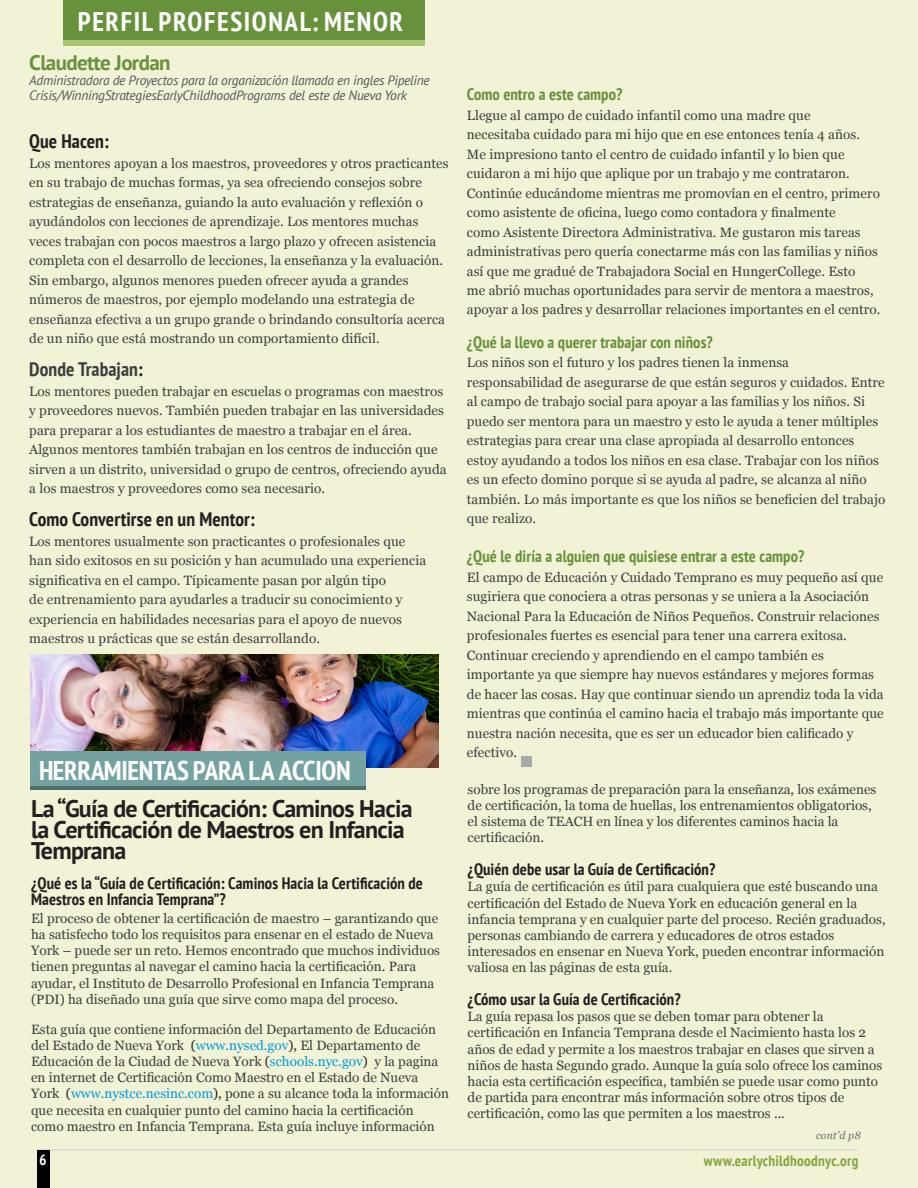
<style>
.page{position:relative;width:918px;height:1188px;background:#f1f2d6}
.page>*{position:absolute;margin:0;border:0;box-sizing:border-box;transform-origin:0 0}
.t1{font:700 condensed 27px "PT Sans";letter-spacing:-.01em;color:#fff}
.t2{font:700 condensed 27px "PT Sans";letter-spacing:.045em;color:#fff}
.t3{font:700 24px/21px "PT Sans";letter-spacing:-.03em;color:#231f20}
.t4{font:700 21px "PT Sans";color:#67923b}
.t5{font:700 condensed 19.5px "PT Sans";letter-spacing:.005em;color:#231f20}
.t6{font:700 condensed 19.5px "PT Sans";letter-spacing:.005em;color:#3e3e3f}
.t7{font:700 condensed 16.5px/16.5px "PT Sans";letter-spacing:.005em;color:#231f20}
.t8{font:700 condensed 16.5px "PT Sans";letter-spacing:.005em;color:#67923b}
.t9{font:700 condensed 15px "PT Sans";color:#85a73f}
.t10{font:700 condensed 15px "PT Sans";color:#fff}
.t11{font:13.5px/19.5px "Georgia";letter-spacing:.005em;color:#3e3e3f}
.t12{font:italic 13.5px/15px "PT Sans";letter-spacing:-.02em;color:#57585a}
.t13{font:italic 10.5px "Georgia";letter-spacing:.02em;color:#6c6d70}
.s1{color:#231f20}
.s2{color:#009bdb}
</style>
<div class="page">
<hr style="left:37px;top:1149px;width:821px;height:1px;background:#d1d2d4">
<div style="left:37px;top:1150px;width:13px;height:38px;background:#000"></div>
<div style="left:63px;top:0;width:361px;height:41px;background:#67923b"></div>
<div style="left:63px;top:41px;width:361px;height:5px;background:#a8c573"></div>
<div style="left:521px;top:756px;width:10px;height:10px;background:#a8a9ad"></div>
<img style="left:31px;top:654px;width:408px;height:114px">
<div style="left:31px;top:752px;width:335px;height:38px;background:#73a2a0"></div>
<hr style="left:31px;top:787px;width:335px;height:3px;background:#4c6f6e">
<h1 class="t2" style="left:78px;top:3px;width:263px">Perfil Profesional: Men</h1>
<h1 class="t2" style="left:373px;top:3px;width:32px">or</h1>
<h3 class="t4" style="left:29px;top:49px;width:143px">Claudette Jordan</h3>
<p class="t12" style="left:29px;top:73px;width:402px">Administradora de Proyectos para la organización llamada en ingles Pipeline<br>Crisis/WinningStrategiesEarlyChildhoodPrograms del este de Nueva York</p>
<h3 class="t5" style="left:29px;top:128px;width:81px">Que Hacen:</h3>
<p class="t11" style="left:29px;top:154px;width:421px">Los mentores apoyan a los maestros, proveedores y otros practicantes en su trabajo de muchas formas, ya sea ofreciendo consejos sobre estrategias de enseñanza, guiando la auto evaluación y reflexión o ayudándolos con lecciones de aprendizaje. Los mentores muchas veces trabajan con pocos maestros a largo plazo y ofrecen asistencia completa con el desarrollo de lecciones, la enseñanza y la evaluación.<br>Sin embargo, algunos menores pueden ofrecer ayuda a grandes números de maestros, por ejemplo modelando una estrategia de enseñanza efectiva a un grupo grande o brindando consultoría acerca de un niño que está mostrando un comportamiento difícil.</p>
<h3 class="t6" style="left:29px;top:356px;width:115px">Donde Trabajan<span class="s1">:</span></h3>
<p class="t11" style="left:29px;top:382px;width:419px">Los mentores pueden trabajar en escuelas o programas con maestros y proveedores nuevos. También pueden trabajar en las universidades para preparar a los estudiantes de maestro a trabajar en el área.<br>Algunos mentores también trabajan en los centros de inducción que sirven a un distrito, universidad o grupo de centros, ofreciendo ayuda a los maestros y proveedores como sea necesario.</p>
<h3 class="t5" style="left:29px;top:506px;width:227px">Como Convertirse en un Mentor:</h3>
<p class="t11" style="left:29px;top:532px;width:398px">Los mentores usualmente son practicantes o profesionales que han sido exitosos en su posición y han acumulado una experiencia significativa en el campo. Típicamente pasan por algún tipo<br>de entrenamiento para ayudarles a traducir su conocimiento y experiencia en habilidades necesarias para el apoyo de nuevos maestros u prácticas que se están desarrollando.</p>
<h1 class="t1" style="left:39px;top:752px;width:311px">Herramientas para la Accion</h1>
<h2 class="t3" style="left:31px;top:797px;width:383px">La “Guía de Certificación: Caminos Hacia la Certificación de Maestros en Infancia<br>Temprana</h2>
<p class="t7" style="left:31px;top:874px;width:393px">¿Qué es la “Guía de Certificación: Caminos Hacia la Certificación de<br>Maestros en Infancia Temprana”?</p>
<p class="t11" style="left:31px;top:910px;width:411px;line-height:16.2px">El proceso de obtener la certificación de maestro – garantizando que ha satisfecho todo los requisitos para ensenar en el estado de Nueva York – puede ser un reto. Hemos encontrado que muchos individuos tienen preguntas al navegar el camino hacia la certificación. Para ayudar, el Instituto de Desarrollo Profesional en Infancia Temprana (PDI) ha diseñado una guía que sirve como mapa del proceso.</p>
<p class="t11" style="left:31px;top:1021px;width:420px;line-height:16.2px">Esta guía que contiene información del Departamento de Educación del Estado de Nueva York <span class="s1">(</span><span class="s2">www.nysed.gov</span><span class="s1">),</span> El Departamento de Educación de la Ciudad de Nueva York <span class="s1">(</span><span class="s2">schools.nyc.gov</span><span class="s1">)</span> y la pagina en internet de Certificación Como Maestro en el Estado de Nueva York <span class="s1">(</span><span class="s2">www.nystce.nesinc.com</span><span class="s1">),</span> pone a su alcance toda la información que necesita en cualquier punto del camino hacia la certificación como maestro en Infancia Temprana. Esta guía incluye información</p>
<p class="t8" style="left:467px;top:83px;width:157px">Como entro a este campo?</p>
<p class="t11" style="left:467px;top:105px;width:415px">Llegue al campo de cuidado infantil como una madre que<br>necesitaba cuidado para mi hijo que en ese entonces tenía 4 años.<br>Me impresiono tanto el centro de cuidado infantil y lo bien que cuidaron a mi hijo que aplique por un trabajo y me contrataron.<br>Continúe educándome mientras me promovían en el centro, primero como asistente de oficina, luego como contadora y finalmente<br>como Asistente Directora Administrativa. Me gustaron mis tareas administrativas pero quería conectarme más con las familias y niños así que me gradué de Trabajadora Social en HungerCollege. Esto<br>me abrió muchas oportunidades para servir de mentora a maestros, apoyar a los padres y desarrollar relaciones importantes en el centro.</p>
<p class="t8" style="left:467px;top:331px;width:247px">¿Qué la llevo a querer trabajar con niños?</p>
<p class="t11" style="left:467px;top:353px;width:420px">Los niños son el futuro y los padres tienen la inmensa responsabilidad de asegurarse de que están seguros y cuidados. Entre al campo de trabajo social para apoyar a las familias y los niños. Si puedo ser mentora para un maestro y esto le ayuda a tener múltiples estrategias para crear una clase apropiada al desarrollo entonces estoy ayudando a todos los niños en esa clase. Trabajar con los niños es un efecto domino porque si se ayuda al padre, se alcanza al niño también. Lo más importante es que los niños se beneficien del trabajo que realizo.</p>
<p class="t8" style="left:467px;top:545px;width:339px">¿Qué le diría a alguien que quisiese entrar a este campo?</p>
<p class="t11" style="left:467px;top:567px;width:418px">El campo de Educación y Cuidado Temprano es muy pequeño así que sugiriera que conociera a otras personas y se uniera a la Asociación Nacional Para la Educación de Niños Pequeños. Construir relaciones profesionales fuertes es esencial para tener una carrera exitosa.<br>Continuar creciendo y aprendiendo en el campo también es importante ya que siempre hay nuevos estándares y mejores formas de hacer las cosas. Hay que continuar siendo un aprendiz toda la vida mientras que continúa el camino hacia el trabajo más importante que nuestra nación necesita, que es ser un educador bien calificado y efectivo.</p>
<p class="t11" style="left:468px;top:781px;width:410px;line-height:16.2px">sobre los programas de preparación para la enseñanza, los exámenes de certificación, la toma de huellas, los entrenamientos obligatorios, el sistema de TEACH en línea y los diferentes caminos hacia la certificación.</p>
<p class="t7" style="left:468px;top:861px;width:249px">¿Quién debe usar la Guía de Certificación?</p>
<p class="t11" style="left:468px;top:879px;width:420px;line-height:16.2px">La guía de certificación es útil para cualquiera que esté buscando una certificación del Estado de Nueva York en educación general en la infancia temprana y en cualquier parte del proceso. Recién graduados, personas cambiando de carrera y educadores de otros estados interesados en ensenar en Nueva York, pueden encontrar información valiosa en las páginas de esta guía.</p>
<p class="t7" style="left:468px;top:991px;width:215px">¿Cómo usar la Guía de Certificación?</p>
<p class="t11" style="left:468px;top:1009px;width:416px;line-height:16.2px">La guía repasa los pasos que se deben tomar para obtener la certificación en Infancia Temprana desde el Nacimiento hasta los 2 años de edad y permite a los maestros trabajar en clases que sirven a niños de hasta Segundo grado. Aunque la guía solo ofrece los caminos hacia esta certificación específica, también se puede usar como punto de partida para encontrar más información sobre otros tipos de certificación, como las que permiten a los maestros ...</p>
<p class="t13" style="left:816px;top:1128px;width:46px">cont’d p8</p>
<p class="t10" style="left:39px;top:1150px;width:9px">6</p>
<p class="t9" style="left:704px;top:1151px;width:156px">www.earlychildhoodnyc.org</p>
</div>
